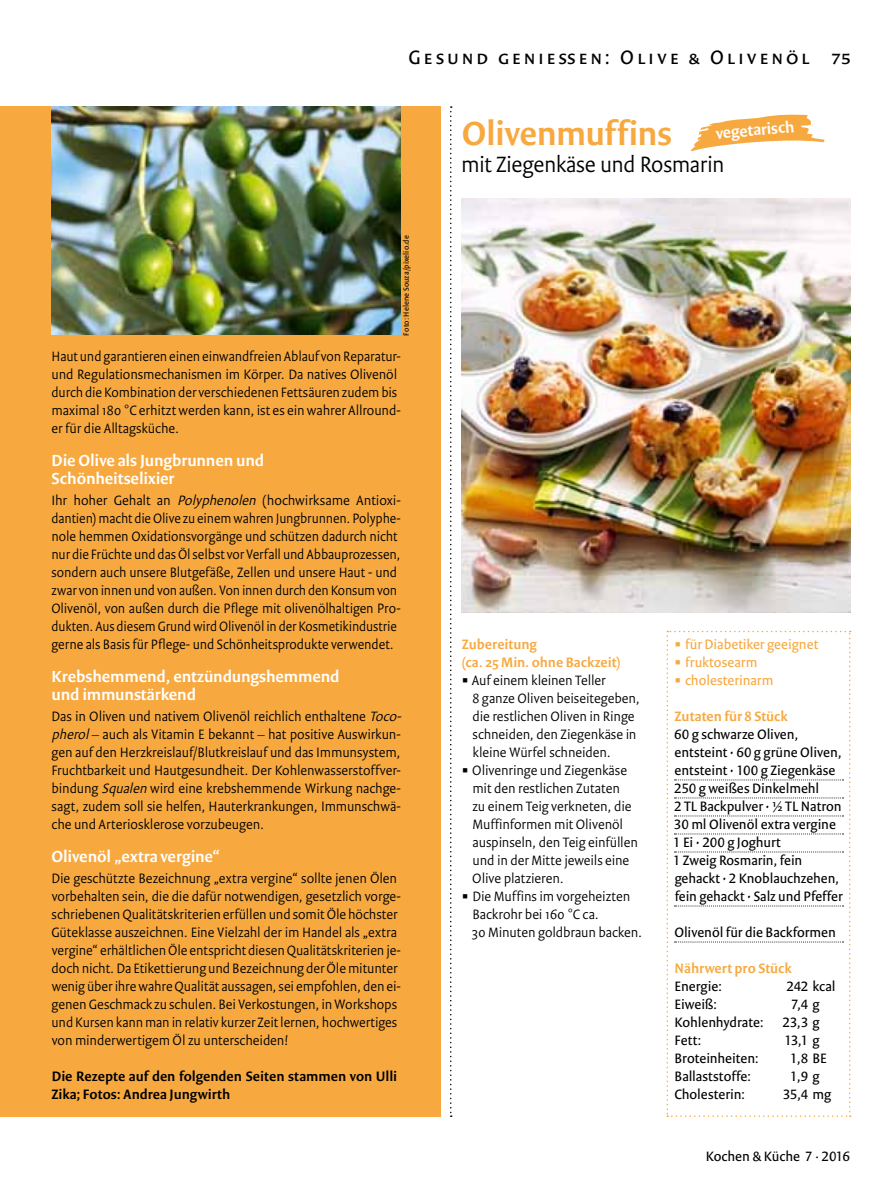
<style>
.page{position:relative;width:893px;height:1191px;background:#fff}
.page>*{position:absolute;margin:0;border:0;box-sizing:border-box;transform-origin:0 0}
.t1{font:600 36px "Versa Sans";letter-spacing:-.01em;color:#f7a940}
.t2{font:300 24px "Versa Sans";letter-spacing:-.015em;color:#000}
.t3{font:21px "Versa Sans SC";letter-spacing:.14em;color:#000}
.t4{font:600 17.25px/18px "Versa Sans";letter-spacing:-.005em;color:#fff}
.t5{font:600 16.95px "Versa Sans";color:#fff}
.t6{font:300 14.7px/18px "Versa Sans";color:#000}
.t7{font:14.7px/18px "Versa Sans";color:#000}
.t8{font:600 14.7px/18px "Versa Sans";letter-spacing:.005em;color:#000}
.t9{font:600 14.7px/18px "Versa Sans";letter-spacing:.005em;color:#f7a940}
.t10{font:14.7px/18px "Versa Sans";letter-spacing:.005em;color:#f7a940}
.t11{font:8.25px "Versa Sans";letter-spacing:.02em;color:#000}
.s1{font-style:italic}
</style>
<div class="page">
<div style="left:0;top:106px;width:440px;height:1011px;background:#f7a940"></div>
<img style="left:51px;top:106px;width:349px;height:228px">
<svg style="left:450px;top:106px;width:2px;height:1011px"></svg>
<img style="left:461px;top:199px;width:389px;height:414px">
<svg style="left:691px;top:114px;width:134px;height:38px"></svg>
<svg style="left:666px;top:631px;width:185px;height:486px"></svg>
<h3 class="t3" style="left:409px;top:46px;width:403px">Gesund genießen: Olive &amp; Olivenöl</h3>
<h1 class="t1" style="left:462px;top:113px;width:211px">Olivenmuffins</h1>
<h2 class="t2" style="left:461px;top:151px;width:265px">mit Ziegenkäse und Rosmarin</h2>
<p class="t5" style="left:715px;top:124px;width:80px;rotate:-5deg">vegetarisch</p>
<h3 class="t3" style="left:831px;top:46px;width:22px">75</h3>
<p class="t11" style="left:402px;top:335px;width:102px;rotate:-90deg">Foto: Helene Souza/pixelio.de</p>
<p class="t6" style="left:51px;top:347px;width:351px">Haut und garantieren einen einwandfreien Ablauf von Reparatur&shy;und Regulationsmechanismen im Körper. Da natives Olivenöl durch die Kombination der verschiedenen Fettsäuren zudem bis maximal 180 °C erhitzt werden kann, ist es ein wahrer Allround&shy;er für die Alltagsküche.</p>
<p class="t4" style="left:52px;top:451px;width:214px">Die Olive als Jungbrunnen und<br>Schönheitselixier</p>
<p class="t6" style="left:51px;top:491px;width:351px">Ihr hoher Gehalt an <span class="s1">Polyphenolen</span> (hochwirksame Antioxi&shy;dantien) macht die Olive zu einem wahren Jungbrunnen. Polyphe&shy;nole hemmen Oxidationsvorgänge und schützen dadurch nicht nur die Früchte und das Öl selbst vor Verfall und Abbauprozessen, sondern auch unsere Blutgefäße, Zellen und unsere Haut - und zwar von innen und von außen. Von innen durch den Konsum von Olivenöl, von außen durch die Pflege mit olivenölhaltigen Pro&shy;dukten. Aus diesem Grund wird Olivenöl in der Kosmetikindustrie gerne als Basis für Pflege- und Schönheitsprodukte verwendet.</p>
<p class="t4" style="left:52px;top:667px;width:290px">Krebshemmend, entzündungshemmend und immunstärkend</p>
<p class="t6" style="left:51px;top:707px;width:354px">Das in Oliven und nativem Olivenöl reichlich enthaltene <span class="s1">Toco&shy;pherol</span>– auch als Vitamin E bekannt – hat positive Auswirkun&shy;gen auf den Herzkreislauf/Blutkreislauf und das Immunsystem, Fruchtbarkeit und Hautgesundheit. Der Kohlenwasserstoffver&shy;bindung <span class="s1">Squalen</span> wird eine krebshemmende Wirkung nachge&shy;sagt, zudem soll sie helfen, Hauterkrankungen, Immunschwä&shy;che und Arteriosklerose vorzubeugen.</p>
<p class="t4" style="left:51px;top:847px;width:170px">Olivenöl „extra vergine“</p>
<p class="t6" style="left:51px;top:869px;width:351px">Die geschützte Bezeichnung „extra vergine“ sollte jenen Ölen vorbehalten sein, die die dafür notwendigen, gesetzlich vorge&shy;schriebenen Qualitätskriterien erfüllen und somit Öle höchster Güteklasse auszeichnen. Eine Vielzahl der im Handel als „extra vergine“ erhältlichen Öle entspricht diesen Qualitätskriterien je&shy;doch nicht. Da Etikettierung und Bezeichnung der Öle mitunter wenig über ihre wahre Qualität aussagen, sei empfohlen, den ei&shy;genen Geschmack zu schulen. Bei Verkostungen, in Workshops und Kursen kann man in relativ kurzer Zeit lernen, hochwertiges von minderwertigem Öl zu unterscheiden!</p>
<p class="t8" style="left:51px;top:1067px;width:347px">Die Rezepte auf den folgenden Seiten stammen von Ulli<br>Zika; Fotos: Andrea Jungwirth</p>
<p class="t9" style="left:462px;top:635px;width:160px">Zubereitung<br>(ca. 25 Min. ohne Backzeit)</p>
<p class="t6" style="left:472px;top:671px;width:172px">Auf einem kleinen Teller<br>8 ganze Oliven beiseitegeben, die restlichen Oliven in Ringe schneiden, den Ziegenkäse in kleine Würfel schneiden.<br>Olivenringe und Ziegenkäse mit den restlichen Zutaten<br>zu einem Teig verkneten, die<br>Muffinformen mit Olivenöl auspinseln, den Teig einfüllen und in der Mitte jeweils eine<br>Olive platzieren.<br>Die Muffins im vorgeheizten<br>Backrohr bei 160 °C ca.<br>30 Minuten goldbraun backen.</p>
<p class="t10" style="left:685px;top:635px;width:135px">für Diabetiker geeignet fruktosearm cholesterinarm</p>
<p class="t9" style="left:674px;top:707px;width:115px">Zutaten für 8 Stück</p>
<p class="t7" style="left:673px;top:725px;width:171px">60 g schwarze Oliven, entsteint • 60 g grüne Oliven, entsteint • 100 g Ziegenkäse<br>250 g weißes Dinkelmehl<br>2 TL Backpulver • ½ TL Natron<br>30 ml Olivenöl extra vergine<br>1 Ei • 200 g Joghurt<br>1 Zweig Rosmarin, fein gehackt • 2 Knoblauchzehen, fein gehackt • Salz und Pfeffer</p>
<p class="t7" style="left:674px;top:923px;width:163px">Olivenöl für die Backformen</p>
<p class="t9" style="left:675px;top:959px;width:118px">Nährwert pro Stück</p>
<p class="t7" style="left:675px;top:977px;width:49px">Energie:</p>
<p class="t7" style="left:786px;top:977px;width:50px">242 kcal</p>
<p class="t7" style="left:675px;top:995px;width:44px">Eiweiß:</p>
<p class="t7" style="left:791px;top:995px;width:30px">7,4 g</p>
<p class="t7" style="left:675px;top:1013px;width:91px">Kohlenhydrate:</p>
<p class="t7" style="left:782px;top:1013px;width:39px">23,3 g</p>
<p class="t7" style="left:675px;top:1031px;width:28px">Fett:</p>
<p class="t7" style="left:784px;top:1031px;width:37px">13,1 g</p>
<p class="t7" style="left:675px;top:1049px;width:86px">Broteinheiten:</p>
<p class="t7" style="left:790px;top:1049px;width:38px">1,8 BE</p>
<p class="t7" style="left:675px;top:1067px;width:78px">Ballaststoffe:</p>
<p class="t7" style="left:790px;top:1067px;width:31px">1,9 g</p>
<p class="t7" style="left:674px;top:1085px;width:72px">Cholesterin:</p>
<p class="t7" style="left:783px;top:1085px;width:50px">35,4 mg</p>
<p class="t7" style="left:706px;top:1147px;width:146px">Kochen &amp; Küche 7 · 2016</p>
</div>
